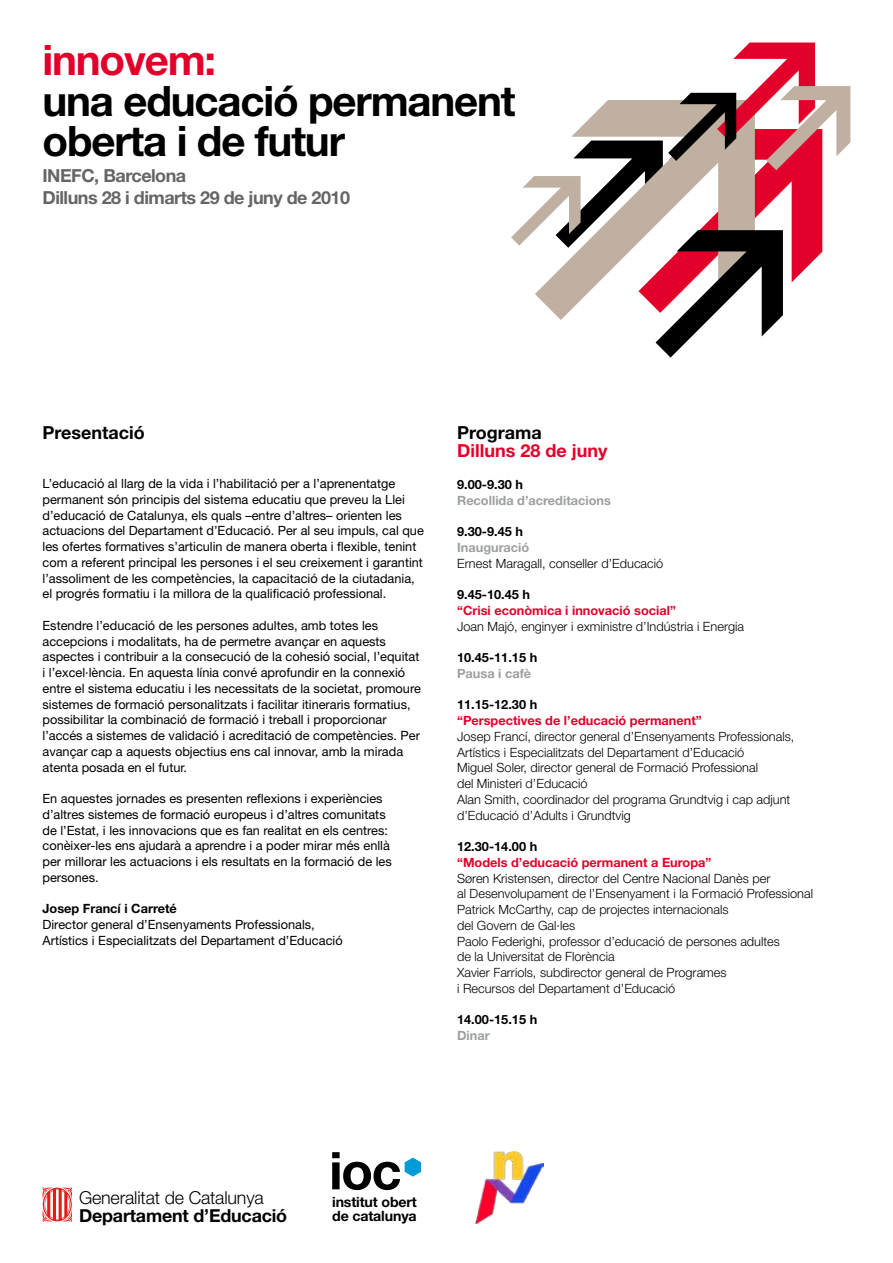
<style>
.page{position:relative;width:893px;height:1263px;background:#fff}
.page>*{position:absolute;margin:0;border:0;box-sizing:border-box;transform-origin:0 0}
.t1{font:700 42px/40.5px "Helvetica Neue";letter-spacing:-.03em;color:#000}
.t2{font:700 42px "Helvetica Neue";letter-spacing:-.03em;color:#e2002a}
.t3{font:700 18px/21.6px "Helvetica Neue";letter-spacing:-.03em;color:#646567}
.t4{font:700 18px "Helvetica Neue";color:#000}
.t5{font:700 18px "Helvetica Neue";color:#e2002a}
.t6{font:300 17.85px "Helvetica Neue";letter-spacing:-.01em;color:#000}
.t7{font:700 17.85px "Helvetica Neue";letter-spacing:-.01em;color:#000}
.t8{font:700 14.1px/14.1px "Helvetica Neue";letter-spacing:-.01em;color:#000}
.t9{font:12.75px/15.8px "Helvetica Neue";color:#000}
.t10{font:300 12.75px/15.8px "Helvetica Neue";color:#000}
.t11{font:700 12.75px "Helvetica Neue";color:#e2002a}
.t12{font:700 12.75px "Helvetica Neue";color:#000}
.t13{font:700 12.75px "Helvetica Neue";color:#9c9e9f}
</style>
<div class="page">
<svg style="left:511px;top:43px;width:339px;height:315px"></svg>
<svg style="left:42px;top:1187px;width:30px;height:35px"></svg>
<img style="left:476px;top:1152px;width:68px;height:71px">
<svg style="left:332px;top:1152px;width:89px;height:38px"></svg>
<h1 class="t2" style="left:43px;top:34px;width:175px">innovem:</h1>
<h1 class="t1" style="left:43px;top:80px;width:475px">una educació permanent oberta i de futur</h1>
<h2 class="t3" style="left:43px;top:165px;width:309px">INEFC, Barcelona<br>Dilluns 28 i dimarts 29 de juny de 2010</h2>
<h2 class="t4" style="left:43px;top:422px;width:104px">Presentació</h2>
<p class="t9" style="left:43px;top:475px;width:383px">L’educació al llarg de la vida i l’habilitació per a l’aprenentatge permanent són principis del sistema educatiu que preveu la Llei d’educació de Catalunya, els quals –entre d’altres– orienten les actuacions del Departament d’Educació. Per al seu impuls, cal que les ofertes formatives s’articulin de manera oberta i flexible, tenint com a referent principal les persones i el seu creixement i garantint l’assoliment de les competències, la capacitació de la ciutadania, el progrés formatiu i la millora de la qualificació professional.</p>
<p class="t9" style="left:43px;top:617px;width:380px">Estendre l’educació de les persones adultes, amb totes les accepcions i modalitats, ha de permetre avançar en aquests aspectes i contribuir a la consecució de la cohesió social, l’equitat i l’excel·lència. En aquesta línia convé aprofundir en la connexió entre el sistema educatiu i les necessitats de la societat, promoure sistemes de formació personalitzats i facilitar itineraris formatius, possibilitar la combinació de formació i treball i proporcionar l’accés a sistemes de validació i acreditació de competències. Per avançar cap a aquests objectius ens cal innovar, amb la mirada atenta posada en el futur.</p>
<p class="t9" style="left:43px;top:790px;width:351px">En aquestes jornades es presenten reflexions i experiències d’altres sistemes de formació europeus i d’altres comunitats de l’Estat, i les innovacions que es fan realitat en els centres: conèixer-les ens ajudarà a aprendre i a poder mirar més enllà per millorar les actuacions i els resultats en la formació de les persones.</p>
<p class="t12" style="left:43px;top:901px;width:136px">Josep Francí i Carreté</p>
<p class="t9" style="left:43px;top:916px;width:302px">Director general d’Ensenyaments Professionals,<br>Artístics i Especialitzats del Departament d’Educació</p>
<h2 class="t4" style="left:457px;top:422px;width:86px">Programa</h2>
<h2 class="t5" style="left:457px;top:440px;width:152px">Dilluns 28 de juny</h2>
<p class="t12" style="left:457px;top:476px;width:67px">9.00-9.30 h</p>
<p class="t13" style="left:457px;top:492px;width:155px">Recollida d’acreditacions</p>
<p class="t12" style="left:457px;top:524px;width:67px">9.30-9.45 h</p>
<p class="t13" style="left:457px;top:539px;width:74px">Inauguració</p>
<p class="t10" style="left:457px;top:555px;width:208px">Ernest Maragall, conseller d’Educació</p>
<p class="t12" style="left:457px;top:587px;width:75px">9.45-10.45 h</p>
<p class="t11" style="left:457px;top:602px;width:220px">“Crisi econòmica i innovació social”</p>
<p class="t10" style="left:457px;top:618px;width:288px">Joan Majó, enginyer i exministre d’Indústria i Energia</p>
<p class="t12" style="left:457px;top:650px;width:82px">10.45-11.15 h</p>
<p class="t13" style="left:457px;top:665px;width:76px">Pausa i cafè</p>
<p class="t12" style="left:457px;top:697px;width:82px">11.15-12.30 h</p>
<p class="t11" style="left:457px;top:713px;width:246px">“Perspectives de l’educació permanent”</p>
<p class="t10" style="left:457px;top:728px;width:339px">Josep Francí, director general d’Ensenyaments Professionals, Artístics i Especialitzats del Departament d’Educació<br>Miguel Soler, director general de Formació Professional<br>del Ministeri d’Educació<br>Alan Smith, coordinador del programa Grundtvig i cap adjunt d’Educació d’Adults i Grundtvig</p>
<p class="t12" style="left:457px;top:839px;width:82px">12.30-14.00 h</p>
<p class="t11" style="left:457px;top:854px;width:256px">“Models d’educació permanent a Europa”</p>
<p class="t10" style="left:457px;top:870px;width:357px">Søren Kristensen, director del Centre Nacional Danès per<br>al Desenvolupament de l’Ensenyament i la Formació Professional Patrick McCarthy, cap de projectes internacionals<br>del Govern de Gal·les<br>Paolo Federighi, professor d’educació de persones adultes<br>de la Universitat de Florència<br>Xavier Farriols, subdirector general de Programes<br>i Recursos del Departament d’Educació</p>
<p class="t12" style="left:457px;top:1012px;width:82px">14.00-15.15 h</p>
<p class="t13" style="left:457px;top:1028px;width:34px">Dinar</p>
<h3 class="t6" style="left:79px;top:1186px;width:186px">Generalitat de Catalunya</h3>
<h3 class="t7" style="left:79px;top:1204px;width:210px">Departament d’Educació</h3>
<p class="t8" style="left:332px;top:1194px;width:86px">institut obert de catalunya</p>
</div>
